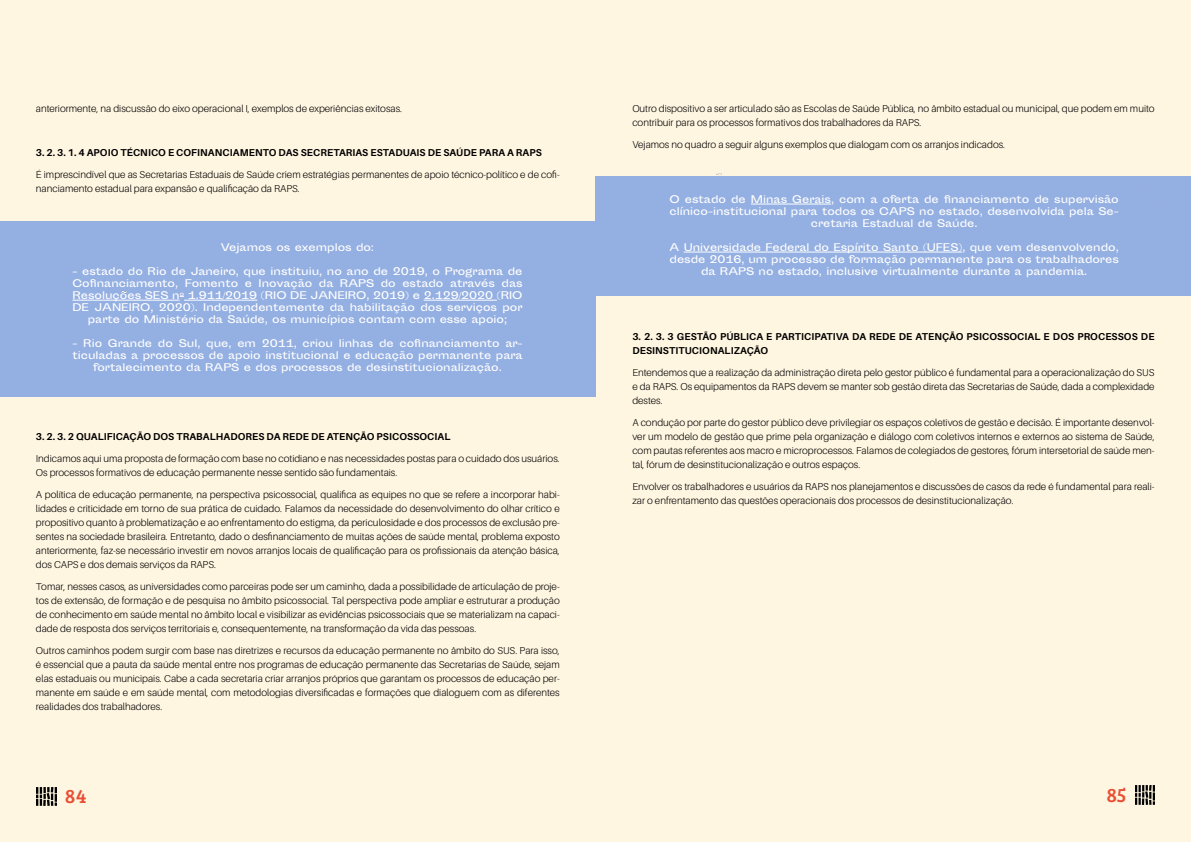
<style>
.page{position:relative;width:1191px;height:842px;background:#fff6e1}
.page>*{position:absolute;margin:0;border:0;box-sizing:border-box;transform-origin:0 0}
.t1{font:20px "Bree Serif";color:#e94f35}
.Texto_corrido_-_PRET{font:300 10px/14px "Aileron";color:#000;text-align:justify}
.t2{font:10px/12px "Sporting Grotesque";color:#fff;text-align:center}
.TÍTULOS_DO_TEXTO{font:700 10px/14px "Aileron";letter-spacing:.01em;color:#000}
</style>
<div class="page">
<img style="left:36px;top:787px;width:20px;height:19px">
<img style="left:1135px;top:786px;width:20px;height:18px">
<div style="left:0;top:221px;width:595px;height:175px;background:#94afe1"></div>
<hr style="left:72px;top:300px;width:108px;height:1px;background:#fff">
<hr style="left:184px;top:300px;width:73px;height:1px;background:#fff">
<hr style="left:424px;top:300px;width:73px;height:1px;background:#fff">
<svg style="left:714px;top:169px;width:9px;height:7px"></svg>
<div style="left:595px;top:176px;width:596px;height:120px;background:#94afe1"></div>
<hr style="left:751px;top:204px;width:80px;height:1px;background:#fff">
<hr style="left:683px;top:252px;width:279px;height:1px;background:#fff">
<svg style="left:121px;top:290px;width:6px;height:4px"></svg>
<p class="Texto_corrido_-_PRET" style="left:36px;top:102px;width:368px">anteriormente, na discussão do eixo operacional I, exemplos de experiências exitosas.</p>
<p class="TÍTULOS_DO_TEXTO" style="left:36px;top:146px;width:507px">3. 2. 3. 1. 4 APOIO TÉCNICO E COFINANCIAMENTO DAS SECRETARIAS ESTADUAIS DE SAÚDE PARA A RAPS</p>
<p class="Texto_corrido_-_PRET" style="left:36px;top:168px;width:525px">É imprescindível que as Secretarias Estaduais de Saúde criem estratégias permanentes de apoio técnico-político e de cofi&shy;nanciamento estadual para expansão e qualificação da RAPS.</p>
<p class="t2" style="left:221px;top:242px;width:155px">Vejamos os exemplos do:</p>
<p class="t2" style="left:72px;top:266px;width:452px">- estado do Rio de Janeiro, que instituiu, no ano de 2019, o Programa de Cofinanciamento, Fomento e Inovação da RAPS do estado através das Resoluçoes SES n<sup>o</sup> 1.911/2019 (RIO DE JANEIRO, 2019) e 2.129/2020 (RIO DE JANEIRO, 2020). Independentemente da habilitação dos serviços por parte do Ministério da Saúde, os municípios contam com esse apoio;</p>
<p class="t2" style="left:72px;top:338px;width:452px">- Rio Grande do Sul, que, em 2011, criou linhas de cofinanciamento ar&shy;ticuladas a processos de apoio institucional e educação permanente para fortalecimento da RAPS e dos processos de desinstitucionalização.</p>
<p class="TÍTULOS_DO_TEXTO" style="left:36px;top:430px;width:416px">3. 2. 3. 2 QUALIFICAÇÃO DOS TRABALHADORES DA REDE DE ATENÇÃO PSICOSSOCIAL</p>
<p class="Texto_corrido_-_PRET" style="left:36px;top:452px;width:525px">Indicamos aqui uma proposta de formação com base no cotidiano e nas necessidades postas para o cuidado dos usuários.<br>Os processos formativos de educação permanente nesse sentido são fundamentais.</p>
<p class="Texto_corrido_-_PRET" style="left:36px;top:488px;width:525px">A política de educação permanente, na perspectiva psicossocial, qualifica as equipes no que se refere a incorporar habi&shy;lidades e criticidade em torno de sua prática de cuidado. Falamos da necessidade do desenvolvimento do olhar crítico e propositivo quanto à problematização e ao enfrentamento do estigma, da periculosidade e dos processos de exclusão pre&shy;sentes na sociedade brasileira. Entretanto, dado o desfinanciamento de muitas ações de saúde mental, problema exposto anteriormente, faz-se necessário investir em novos arranjos locais de qualificação para os profissionais da atenção básica, dos CAPS e dos demais serviços da RAPS.</p>
<p class="Texto_corrido_-_PRET" style="left:36px;top:580px;width:525px">Tomar, nesses casos, as universidades como parceiras pode ser um caminho, dada a possibilidade de articulação de proje&shy;tos de extensão, de formação e de pesquisa no âmbito psicossocial. Tal perspectiva pode ampliar e estruturar a produção de conhecimento em saúde mental no âmbito local e visibilizar as evidências psicossociais que se materializam na capaci&shy;dade de resposta dos serviços territoriais e, consequentemente, na transformação da vida das pessoas.</p>
<p class="Texto_corrido_-_PRET" style="left:36px;top:644px;width:525px">Outros caminhos podem surgir com base nas diretrizes e recursos da educação permanente no âmbito do SUS. Para isso, é essencial que a pauta da saúde mental entre nos programas de educação permanente das Secretarias de Saúde, sejam elas estaduais ou municipais. Cabe a cada secretaria criar arranjos próprios que garantam os processos de educação per&shy;manente em saúde e em saúde mental, com metodologias diversificadas e formações que dialoguem com as diferentes realidades dos trabalhadores.</p>
<p class="Texto_corrido_-_PRET" style="left:632px;top:102px;width:524px">Outro dispositivo a ser articulado são as Escolas de Saúde Pública, no âmbito estadual ou municipal, que podem em muito contribuir para os processos formativos dos trabalhadores da RAPS.</p>
<p class="Texto_corrido_-_PRET" style="left:632px;top:138px;width:374px">Vejamos no quadro a seguir alguns exemplos que dialogam com os arranjos indicados.</p>
<p class="t2" style="left:669px;top:193px;width:451px">O estado de Minas Gerais, com a oferta de financiamento de supervisão clínico-institucional para todos os CAPS no estado, desenvolvida pela Se&shy;cretaria Estadual de Saúde.</p>
<p class="t2" style="left:669px;top:241px;width:451px">A Universidade Federal do Espírito Santo (UFES), que vem desenvolvendo, desde 2016, um processo de formação permanente para os trabalhadores da RAPS no estado, inclusive virtualmente durante a pandemia.</p>
<p class="TÍTULOS_DO_TEXTO" style="left:632px;top:330px;width:523px">3. 2. 3. 3 GESTÃO PÚBLICA E PARTICIPATIVA DA REDE DE ATENÇÃO PSICOSSOCIAL E DOS PROCESSOS DE<br>DESINSTITUCIONALIZAÇÃO</p>
<p class="Texto_corrido_-_PRET" style="left:632px;top:366px;width:524px">Entendemos que a realização da administração direta pelo gestor público é fundamental para a operacionalização do SUS e da RAPS. Os equipamentos da RAPS devem se manter sob gestão direta das Secretarias de Saúde, dada a complexidade destes.</p>
<p class="Texto_corrido_-_PRET" style="left:632px;top:416px;width:524px">A condução por parte do gestor público deve privilegiar os espaços coletivos de gestão e decisão. É importante desenvol&shy;ver um modelo de gestão que prime pela organização e diálogo com coletivos internos e externos ao sistema de Saúde, com pautas referentes aos macro e microprocessos. Falamos de colegiados de gestores, fórum intersetorial de saúde men&shy;tal, fórum de desinstitucionalização e outros espaços.</p>
<p class="Texto_corrido_-_PRET" style="left:632px;top:480px;width:524px">Envolver os trabalhadores e usuários da RAPS nos planejamentos e discussões de casos da rede é fundamental para reali&shy;zar o enfrentamento das questões operacionais dos processos de desinstitucionalização.</p>
<h1 class="t1" style="left:65px;top:782px;width:23px">84</h1>
<h1 class="t1" style="left:1106px;top:780px;width:22px">85</h1>
</div>
